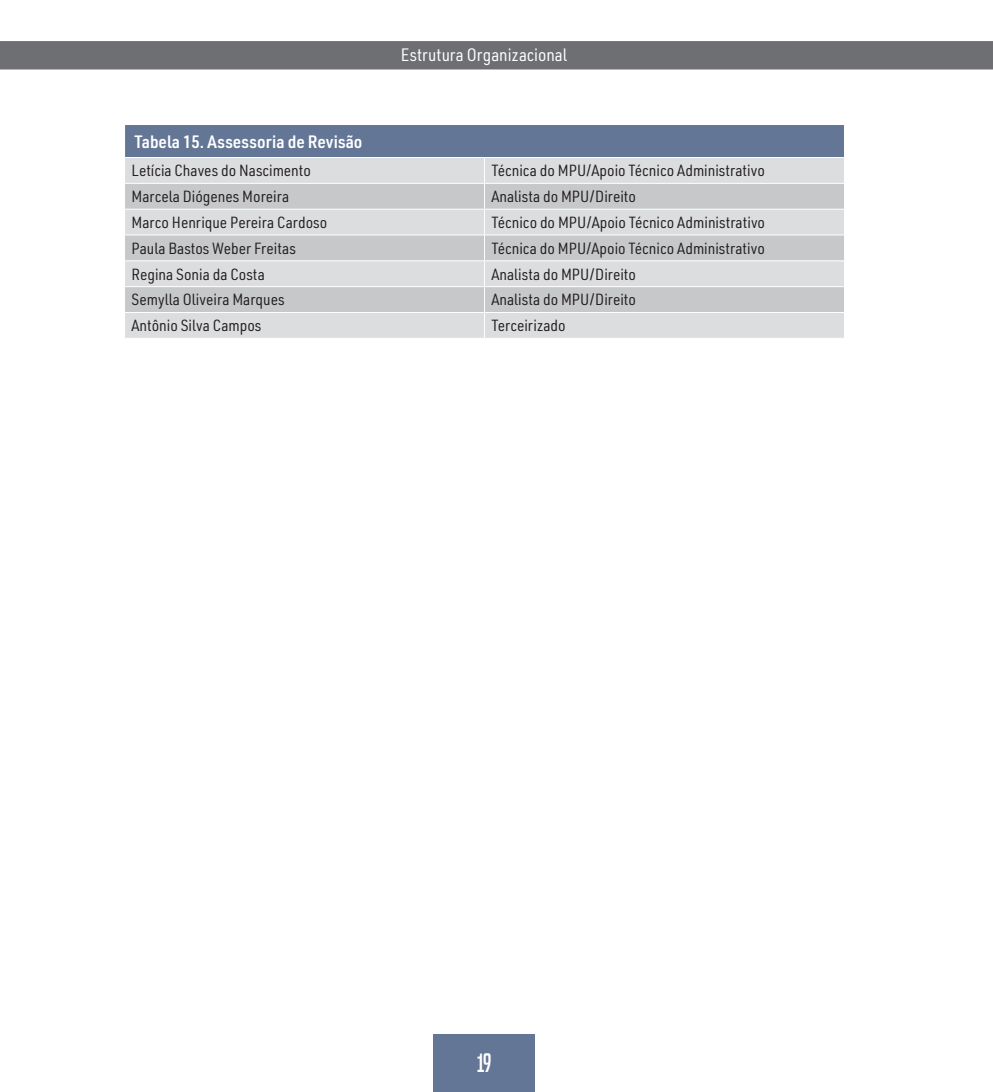
<style>
.page{position:relative;width:993px;height:1092px;background:#fff}
.page>*{position:absolute;margin:0;border:0;box-sizing:border-box;transform-origin:0 0}
.t1{font:24.5px "Built Titling Rg";color:#fff}
.t2{font:600 17.5px "URWDIN Semi Cond";color:#fff}
.t3{font:17.5px "URWDIN Semi Cond";color:#fff}
.t4{font:15.75px "URWDIN Semi Cond";color:#231f20}
</style>
<div class="page">
<div style="left:0;top:41px;width:992px;height:28px;background:#6d6f72"></div>
<div style="left:433px;top:1034px;width:101px;height:57px;background:#637695"></div>
<div style="left:124px;top:124px;width:720px;height:33px;background:#637695"></div>
<div style="left:125px;top:158px;width:718px;height:180px;background:#dcdddf"></div>
<svg style="left:125px;top:184px;width:718px;height:128px;background:#cfd0d2"></svg>
<hr style="left:124px;top:124px;width:360px;height:1px;background:#fff">
<hr style="left:124px;top:125px;width:1px;height:32px;background:#fff">
<hr style="left:484px;top:124px;width:360px;height:1px;background:#fff">
<hr style="left:843px;top:125px;width:1px;height:32px;background:#fff">
<hr style="left:124px;top:183px;width:360px;height:1px;background:#fff">
<hr style="left:484px;top:183px;width:360px;height:1px;background:#fff">
<hr style="left:124px;top:209px;width:360px;height:1px;background:#fff">
<hr style="left:484px;top:209px;width:360px;height:1px;background:#fff">
<hr style="left:124px;top:234px;width:360px;height:1px;background:#fff">
<hr style="left:484px;top:234px;width:360px;height:1px;background:#fff">
<hr style="left:124px;top:260px;width:360px;height:1px;background:#fff">
<hr style="left:484px;top:260px;width:360px;height:1px;background:#fff">
<hr style="left:124px;top:286px;width:360px;height:1px;background:#fff">
<hr style="left:484px;top:286px;width:360px;height:1px;background:#fff">
<hr style="left:124px;top:312px;width:360px;height:1px;background:#fff">
<hr style="left:484px;top:312px;width:360px;height:1px;background:#fff">
<svg style="left:484px;top:158px;width:1px;height:180px"></svg>
<svg style="left:843px;top:158px;width:1px;height:180px"></svg>
<p class="t3" style="left:400px;top:43px;width:168px">Estrutura Organizacional</p>
<p class="t2" style="left:134px;top:129px;width:229px">Tabela 15. Assessoria de Revisão</p>
<p class="t4" style="left:131px;top:160px;width:181px">Letícia Chaves do Nascimento</p>
<p class="t4" style="left:491px;top:160px;width:275px">Técnica do MPU/Apoio Técnico Administrativo</p>
<p class="t4" style="left:131px;top:186px;width:159px">Marcela Diógenes Moreira</p>
<p class="t4" style="left:491px;top:186px;width:146px">Analista do MPU/Direito</p>
<p class="t4" style="left:131px;top:212px;width:197px">Marco Henrique Pereira Cardoso</p>
<p class="t4" style="left:491px;top:212px;width:275px">Técnico do MPU/Apoio Técnico Administrativo</p>
<p class="t4" style="left:131px;top:238px;width:166px">Paula Bastos Weber Freitas</p>
<p class="t4" style="left:491px;top:238px;width:275px">Técnica do MPU/Apoio Técnico Administrativo</p>
<p class="t4" style="left:131px;top:264px;width:135px">Regina Sonia da Costa</p>
<p class="t4" style="left:491px;top:264px;width:146px">Analista do MPU/Direito</p>
<p class="t4" style="left:131px;top:289px;width:155px">Semylla Oliveira Marques</p>
<p class="t4" style="left:491px;top:289px;width:146px">Analista do MPU/Direito</p>
<p class="t4" style="left:131px;top:315px;width:131px">Antônio Silva Campos</p>
<p class="t4" style="left:491px;top:315px;width:76px">Terceirizado</p>
<h1 class="t1" style="left:476px;top:1048px;width:16px">19</h1>
</div>
